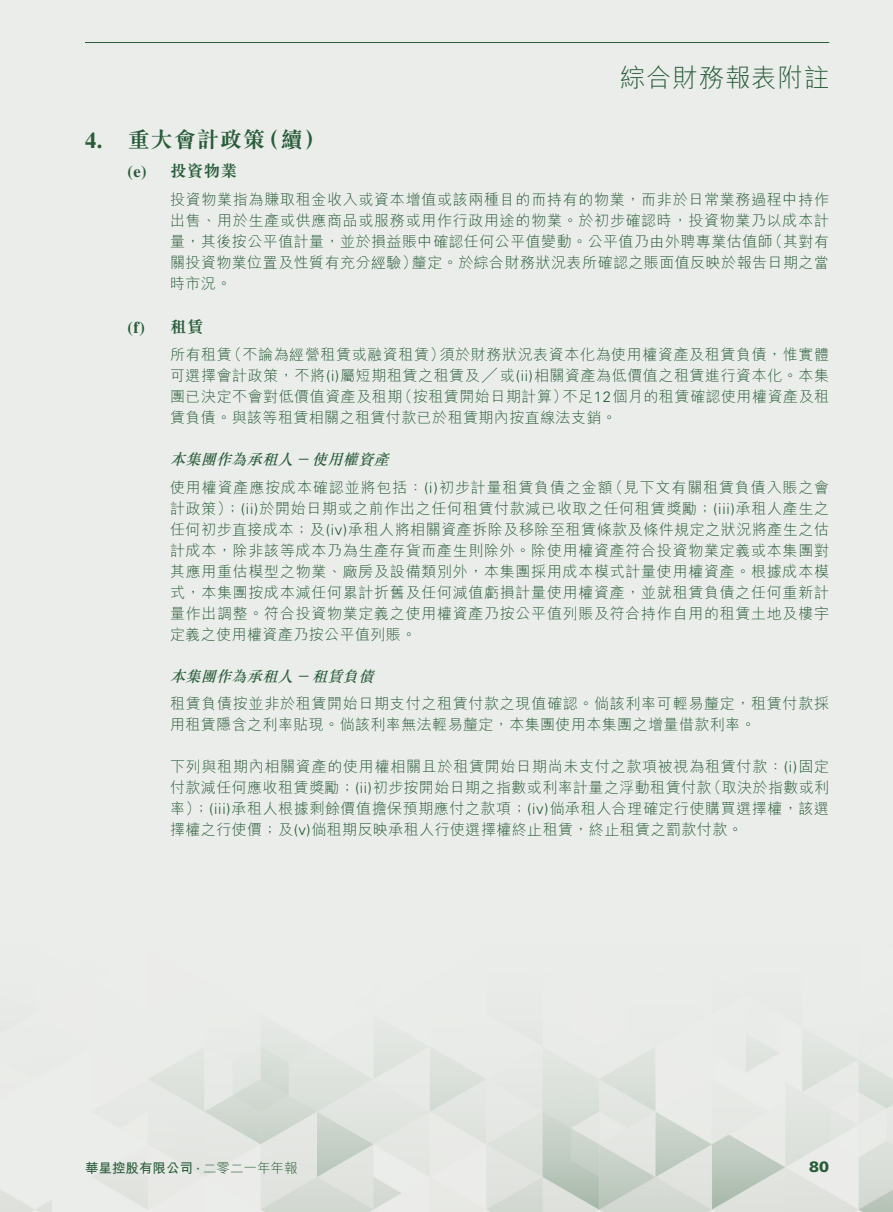
<style>
.page{position:relative;width:893px;height:1212px;background:#ebedea}
.page>*{position:absolute;margin:0;border:0;box-sizing:border-box;transform-origin:0 0}
.t1{font:300 25.5px "M Hei HK";letter-spacing:.03em;color:#275c39}
.t2{font:700 22.5px "M Sung HK";letter-spacing:.025em;color:#275c39}
.t3{font:700 22.5px "Times LT Std";color:#275c39}
.t4{font:700 16.5px "M Sung HK";letter-spacing:.025em;color:#275c39}
.t5{font:700 16.5px "Times LT Std";color:#275c39}
.t6{font:300 15px/21px "M Hei HK";letter-spacing:.04em;color:#275c39}
.t7{font:italic 500 15px "M Sung HK";color:#275c39}
.t8{font:300 15px "M Hei HK";letter-spacing:.06em;color:#275c39}
.t9{font:900 15px "Univers LT Std";color:#275c39}
.t10{font:700 13.5px "M Hei HK";color:#275c39}
.t11{font:300 13.5px "M Hei HK";color:#275c39}
.t12{font:700 12px "Univers LT Std";color:#275c39}
.s1{font-family:"Univers LT Std"}
</style>
<div class="page">
<img style="left:0;top:1046px;width:893px;height:166px">
<hr style="left:85px;top:42px;width:744px;height:1px;background:#275c39">
<h2 class="t3" style="left:85px;top:127px;width:19px">4.</h2>
<h2 class="t2" style="left:128px;top:124px;width:139px">重大會計政策</h2>
<h2 class="t2" style="left:258px;top:124px;width:70px">（續(</h2>
<p class="t5" style="left:128px;top:162px;width:21px">e( )</p>
<p class="t4" style="left:170px;top:160px;width:69px">投資物業</p>
<h1 class="t1" style="left:620px;top:64px;width:210px">綜合財務報表附註</h1>
<p class="t5" style="left:128px;top:317px;width:19px">f( )</p>
<p class="t6" style="left:170px;top:188px;width:660px;text-align:right">投資物業指為賺取租金收入或資本增值或該兩種目的而持有的物業，而非於日常業務過程中持作出售、用於生產或供應商品或服務或用作行政用途的物業。於初步確認時，投資物業乃以成本計（其對有</p>
<p class="t6" style="left:412px;top:230px;width:419px;text-indent:-242px">量，其後按公平值計量，並於損益賬中確認任何公平值變動。公平值乃由外聘專業估值師<br>釐定。於綜合財務狀況表所確認之賬面值反映於報告日期之當</p>
<p class="t6" style="left:170px;top:251px;width:248px">關投資物業位置及性質有充分經驗）時市況。</p>
<p class="t4" style="left:170px;top:315px;width:35px">租賃</p>
<p class="t6" style="left:227px;top:344px;width:219px">（不論為經營租賃或融資租賃）</p>
<p class="t6" style="left:440px;top:344px;width:391px">須於財務狀況表資本化為使用權資產及租賃負債，惟實體</p>
<p class="t6" style="left:170px;top:344px;width:63px">所有租賃</p>
<p class="t6" style="left:170px;top:365px;width:660px">可選擇會計政策，不將 <span class="s1">)i(</span> 屬短期租賃之租賃及╱或<span class="s1">( )i i</span> 相關資產為低價值之租賃進行資本化。本集</p>
<p class="t6" style="left:562px;top:386px;width:268px">不足<span class="s1">12</span>個月的租賃確認使用權資產及租</p>
<p class="t6" style="left:397px;top:386px;width:172px">（按租賃開始日期計算）</p>
<p class="t6" style="left:170px;top:386px;width:448px">團已決定不會對低價值資產及租期<br>賃負債。與該等租賃相關之租賃付款已於租賃期內按直線法支銷。</p>
<p class="t7" style="left:312px;top:449px;width:83px">使用權資產</p>
<p class="t7" style="left:170px;top:449px;width:129px">本集團作為承租人</p>
<p class="t7" style="left:295px;top:449px;width:22px">－</p>
<p class="t8" style="left:608px;top:479px;width:223px">（見下文有關租賃負債入賬之會</p>
<p class="t6" style="left:170px;top:476px;width:661px">使用權資產應按成本確認並將包括： <span class="s1">)i(</span> 初步計量租賃負債之金額<br>計政策）；<span class="s1">( )i i</span> 於開始日期或之前作出之任何租賃付款減已收取之任何租賃獎勵；<span class="s1">(iii)</span>承租人產生之任何初步直接成本；及 <span class="s1">i v( )</span>承租人將相關資產拆除及移除至租賃條款及條件規定之狀況將產生之估計成本，除非該等成本乃為生產存貨而產生則除外。除使用權資產符合投資物業定義或本集團對其應用重估模型之物業、廠房及設備類別外，本集團採用成本模式計量使用權資產。根據成本模式，本集團按成本減任何累計折舊及任何減值虧損計量使用權資產，並就租賃負債之任何重新計量作出調整。符合投資物業定義之使用權資產乃按公平值列賬及符合持作自用的租賃土地及樓宇定義之使用權資產乃按公平值列賬。</p>
<p class="t7" style="left:312px;top:666px;width:68px">租賃負債</p>
<p class="t7" style="left:170px;top:666px;width:129px">本集團作為承租人</p>
<p class="t6" style="left:170px;top:693px;width:660px">租賃負債按並非於租賃開始日期支付之租賃付款之現值確認。倘該利率可輕易釐定，租賃付款採用租賃隱含之利率貼現。倘該利率無法輕易釐定，本集團使用本集團之增量借款利率。</p>
<p class="t6" style="left:170px;top:756px;width:661px;text-align:right">下列與租期內相關資產的使用權相關且於租賃開始日期尚未支付之款項被視為租賃付款： <span class="s1">)i(</span> 固定（取決於指數或利</p>
<p class="t7" style="left:295px;top:666px;width:22px">－</p>
<p class="t6" style="left:170px;top:777px;width:661px">付款減任何應收租賃獎勵；<span class="s1">( )i i</span> 初步按開始日期之指數或利率計量之浮動租賃付款<br>率）；<span class="s1">(iii)</span>承租人根據剩餘價值擔保預期應付之款項；<span class="s1">(iv)</span>倘承租人合理確定行使購買選擇權，該選擇權之行使價；及 <span class="s1">)v(</span> 倘租期反映承租人行使選擇權終止租賃，終止租賃之罰款付款。</p>
<p class="t11" style="left:203px;top:1161px;width:96px">二零二一年年報</p>
<p class="t10" style="left:85px;top:1158px;width:109px">華星控股有限公司</p>
<p class="t12" style="left:196px;top:1160px;width:5px">·</p>
<p class="t9" style="left:809px;top:1157px;width:22px">80</p>
</div>
